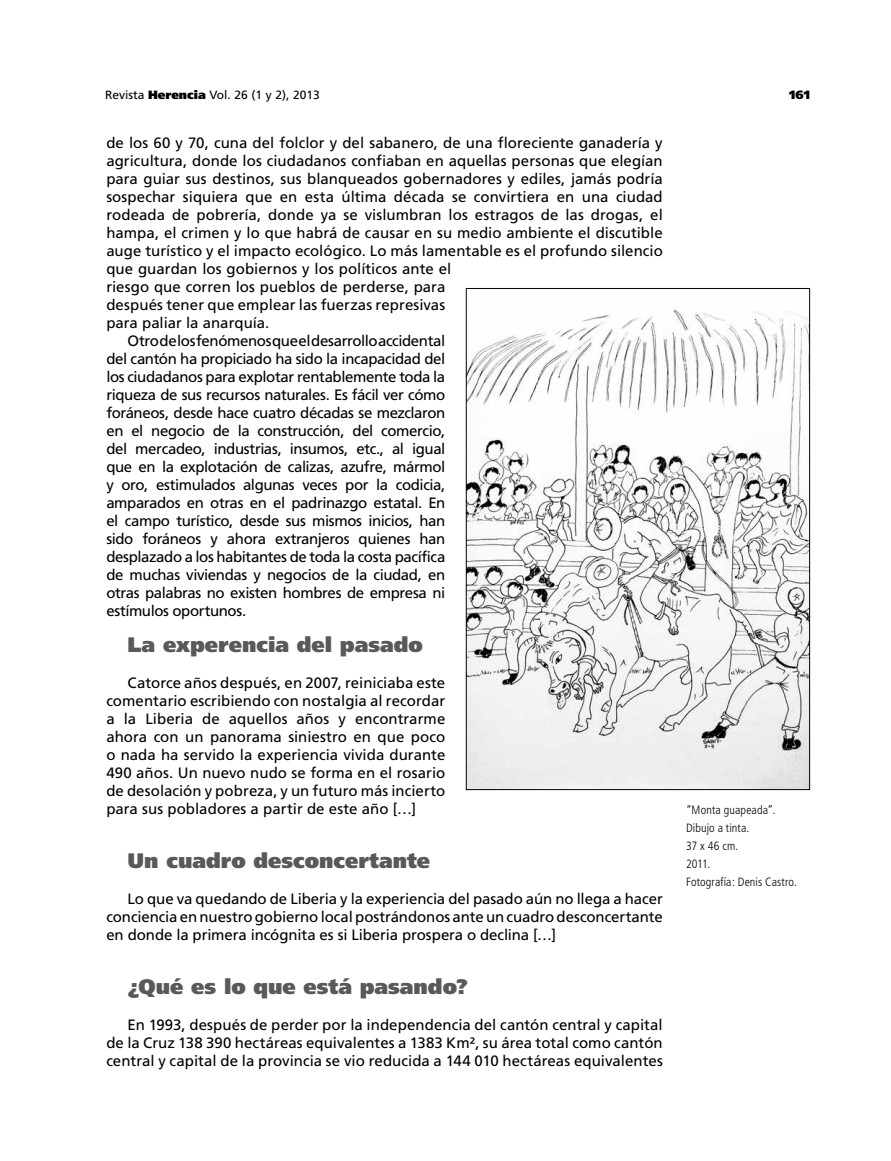
<style>
.page{position:relative;width:891px;height:1161px;background:#fff}
.page>*{position:absolute;margin:0;border:0;box-sizing:border-box;transform-origin:0 0}
.t1{font:900 21px "Frutiger";color:#58595b}
.t2{font:15px/18px "Frutiger";letter-spacing:-.01em;color:#000;text-align:justify}
.t3{font:15px "Frutiger";letter-spacing:-.03em;color:#000}
.t4{font:300 condensed 12px/18px "Frutiger";letter-spacing:.01em;color:#000}
.t5{font:12px "Frutiger";color:#000}
.t6{font:900 12px "Frutiger";color:#000}
.s1{font-weight:900}
</style>
<div class="page">
<img style="left:468px;top:309px;width:340px;height:479px">
<p class="t5" style="left:105px;top:88px;width:216px">Revista <span class="s1">Herencia</span> Vol. 26 (1 y 2), 2013</p>
<p class="t6" style="left:789px;top:88px;width:22px">161</p>
<p class="t2" style="left:106px;top:134px;width:558px">de los 60 y 70, cuna del folclor y del sabanero, de una floreciente ganadería y</p>
<p class="t2" style="left:106px;top:152px;width:558px">agricultura, donde los ciudadanos confiaban en aquellas personas que elegían</p>
<p class="t2" style="left:106px;top:170px;width:558px">para guiar sus destinos, sus blanqueados gobernadores y ediles, jamás podría</p>
<p class="t2" style="left:106px;top:188px;width:558px">sospechar siquiera que en esta última década se convirtiera en una ciudad</p>
<p class="t2" style="left:106px;top:206px;width:558px">rodeada de pobrería, donde ya se vislumbran los estragos de las drogas, el</p>
<p class="t2" style="left:106px;top:224px;width:558px">hampa, el crimen y lo que habrá de causar en su medio ambiente el discutible</p>
<p class="t2" style="left:106px;top:242px;width:558px">auge turístico y el impacto ecológico. Lo más lamentable es el profundo silencio</p>
<p class="t2" style="left:106px;top:260px;width:346px">que guardan los gobiernos y los políticos ante el</p>
<p class="t2" style="left:106px;top:278px;width:341px">riesgo que corren los pueblos de perderse, para</p>
<p class="t2" style="left:106px;top:296px;width:340px">después tener que emplear las fuerzas represivas</p>
<p class="t2" style="left:106px;top:314px;width:165px">para paliar la anarquía.</p>
<p class="t2" style="left:128px;top:332px;width:319px">Otro de los fenómenos que el desarrollo accidental</p>
<p class="t3" style="left:106px;top:350px;width:340px">del cantón ha propiciado ha sido la incapacidad del</p>
<p class="t2" style="left:106px;top:368px;width:340px">los ciudadanos para explotar rentablemente toda la</p>
<p class="t2" style="left:106px;top:386px;width:340px">riqueza de sus recursos naturales. Es fácil ver cómo</p>
<p class="t2" style="left:106px;top:404px;width:341px">foráneos, desde hace cuatro décadas se mezclaron</p>
<p class="t2" style="left:106px;top:422px;width:340px">en el negocio de la construcción, del comercio,</p>
<p class="t2" style="left:106px;top:440px;width:341px">del mercadeo, industrias, insumos, etc., al igual</p>
<p class="t2" style="left:106px;top:458px;width:341px">que en la explotación de calizas, azufre, mármol</p>
<p class="t3" style="left:106px;top:476px;width:341px">y oro, estimulados algunas veces por la codicia,</p>
<p class="t2" style="left:106px;top:494px;width:341px">amparados en otras en el padrinazgo estatal. En</p>
<p class="t2" style="left:106px;top:512px;width:340px">el campo turístico, desde sus mismos inicios, han</p>
<p class="t3" style="left:106px;top:530px;width:341px">sido foráneos y ahora extranjeros quienes han</p>
<p class="t2" style="left:106px;top:548px;width:341px">desplazado a los habitantes de toda la costa pacífica</p>
<p class="t2" style="left:106px;top:566px;width:340px">de muchas viviendas y negocios de la ciudad, en</p>
<p class="t2" style="left:106px;top:584px;width:340px">otras palabras no existen hombres de empresa ni</p>
<p class="t2" style="left:106px;top:602px;width:141px">estímulos oportunos.</p>
<h1 class="t1" style="left:128px;top:632px;width:297px">La experencia del pasado</h1>
<p class="t2" style="left:106px;top:674px;width:341px;text-indent:21px">Catorce años después, en 2007, reiniciaba este comentario escribiendo con nostalgia al recordar a la Liberia de aquellos años y encontrarme ahora con un panorama siniestro en que poco o nada ha servido la experiencia vivida durante 490 años. Un nuevo nudo se forma en el rosario de desolación y pobreza, y un futuro más incierto para sus pobladores a partir de este año […]</p>
<h1 class="t1" style="left:128px;top:848px;width:304px">Un cuadro desconcertante</h1>
<p class="t2" style="left:106px;top:890px;width:558px;text-indent:21px">Lo que va quedando de Liberia y la experiencia del pasado aún no llega a hacer conciencia en nuestro gobierno local postrándonos ante un cuadro desconcertante en donde la primera incógnita es si Liberia prospera o declina […]</p>
<h1 class="t1" style="left:128px;top:974px;width:342px">¿Qué es lo que está pasando?</h1>
<p class="t2" style="left:106px;top:1016px;width:558px;text-indent:21px">En 1993, después de perder por la independencia del cantón central y capital de la Cruz 138 390 hectáreas equivalentes a 1383 Km², su área total como cantón central y capital de la provincia se vio reducida a 144 010 hectáreas equivalentes</p>
<p class="t4" style="left:686px;top:802px;width:112px">“Monta guapeada”.<br>Dibujo a tinta.<br>37 x 46 cm.<br>2011.<br>Fotografía: Denis Castro.</p>
</div>
